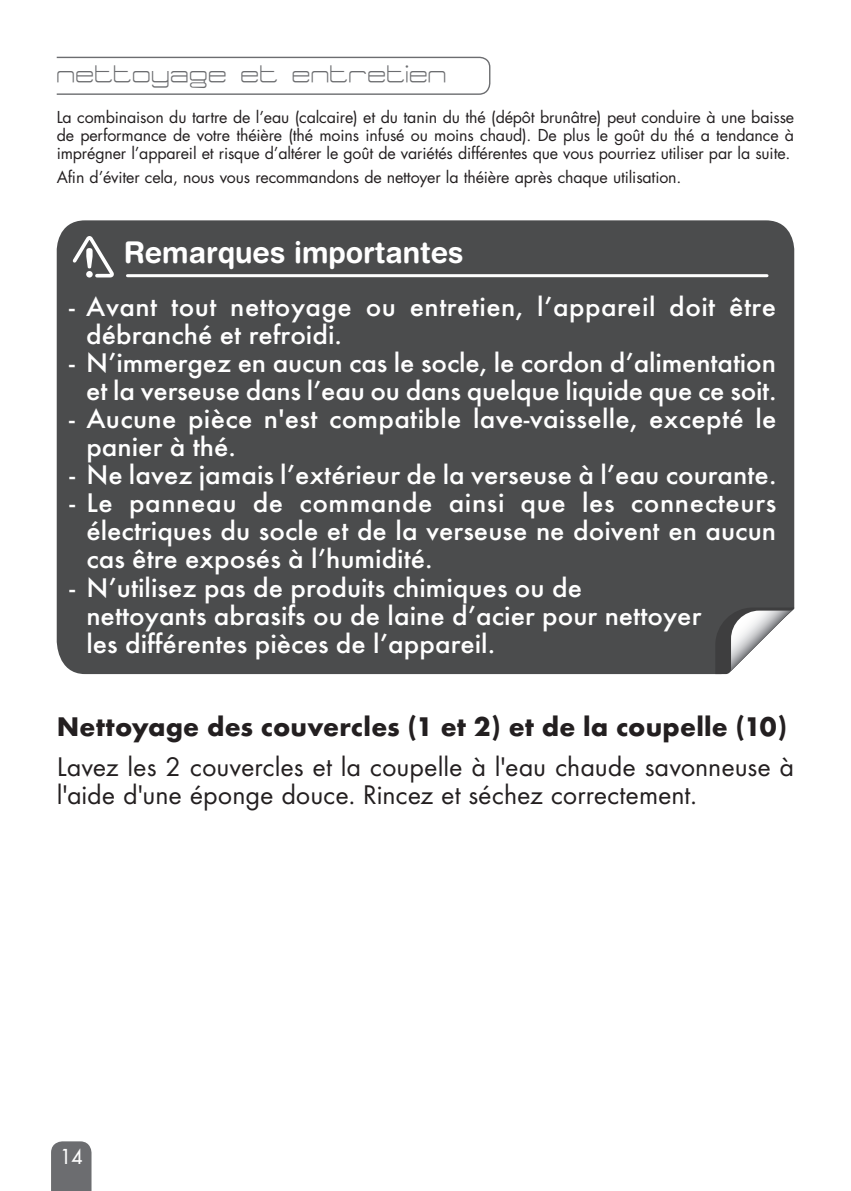
<style>
.page{position:relative;width:851px;height:1191px;background:#fff}
.page>*{position:absolute;margin:0;border:0;box-sizing:border-box;transform-origin:0 0}
.t1{font:700 30px "Helvetica Rounded";color:#fff;scale:.95 1}
.t2{font:500 28px/28px "Futura T";color:#fff;scale:1.05 1}
.t3{font:28px/28px "Futura T";color:#231f20}
.t4{font:700 28px "Futura T";letter-spacing:.005em;color:#231f20}
.t5{font:28px "Tidy Curve TV";letter-spacing:-.01em;color:#6c6d70}
.t6{font:20px "Futura";color:#fff;scale:.95 1}
.t7{font:16px/18px "Futura";letter-spacing:-.01em;color:#231f20;text-align:justify}
</style>
<div class="page">
<div style="left:51px;top:1141px;width:40px;height:50px;background:#6c6d70"></div>
<svg style="left:56px;top:56px;width:435px;height:39px"></svg>
<div style="left:57px;top:220px;width:737px;height:454px;background:#4b4c4d"></div>
<svg style="left:715px;top:607px;width:79px;height:67px"></svg>
<svg style="left:70px;top:232px;width:47px;height:47px"></svg>
<hr style="left:127px;top:274px;width:639px;height:3px;background:#fff">
<p class="t5" style="left:57px;top:61px;width:392px">nettoyage et entretien</p>
<p class="t7" style="left:57px;top:108px;width:738px">La combinaison du tartre de l’eau (calcaire) et du tanin du thé (dépôt brunâtre) peut conduire à une baisse de performance de votre théière (thé moins infusé ou moins chaud). De plus le goût du thé a tendance à imprégner l’appareil et risque d’altérer le goût de variétés différentes que vous pourriez utiliser par la suite.</p>
<p class="t7" style="left:57px;top:168px;width:626px">Afin d’éviter cela, nous vous recommandons de nettoyer la théière après chaque utilisation.</p>
<p class="t1" style="left:124px;top:234px;width:359px">Remarques importantes</p>
<p class="t2" style="left:86px;top:293px;width:658px;text-indent:-17px">- Avant tout nettoyage ou entretien, l’appareil doit être débranché et refroidi.</p>
<p class="t2" style="left:69px;top:349px;width:675px;text-align:right">- N’immergez en aucun cas le socle, le cordon d’alimentation et la verseuse dans l’eau ou dans quelque liquide que ce soit.</p>
<p class="t2" style="left:86px;top:405px;width:658px;text-indent:-17px">- Aucune pièce n'est compatible lave-vaisselle, excepté le panier à thé.</p>
<p class="t2" style="left:69px;top:461px;width:674px">- Ne lavez jamais l’extérieur de la verseuse à l’eau courante.</p>
<p class="t2" style="left:86px;top:489px;width:658px;text-align:justify;text-indent:-17px">- Le panneau de commande ainsi que les connecteurs électriques du socle et de la verseuse ne doivent en aucun cas être exposés à l’humidité.</p>
<p class="t2" style="left:86px;top:573px;width:587px;text-indent:-17px">- N’utilisez pas de produits chimiques ou de nettoyants abrasifs ou de laine d’acier pour nettoyer les différentes pièces de l’appareil.</p>
<p class="t4" style="left:57px;top:710px;width:732px">Nettoyage des couvercles (1 et 2) et de la coupelle (10)</p>
<p class="t3" style="left:57px;top:752px;width:739px">Lavez les 2 couvercles et la coupelle à l'eau chaude savonneuse à l'aide d'une éponge douce. Rincez et séchez correctement.</p>
<p class="t6" style="left:61px;top:1144px;width:25px">14</p>
</div>
